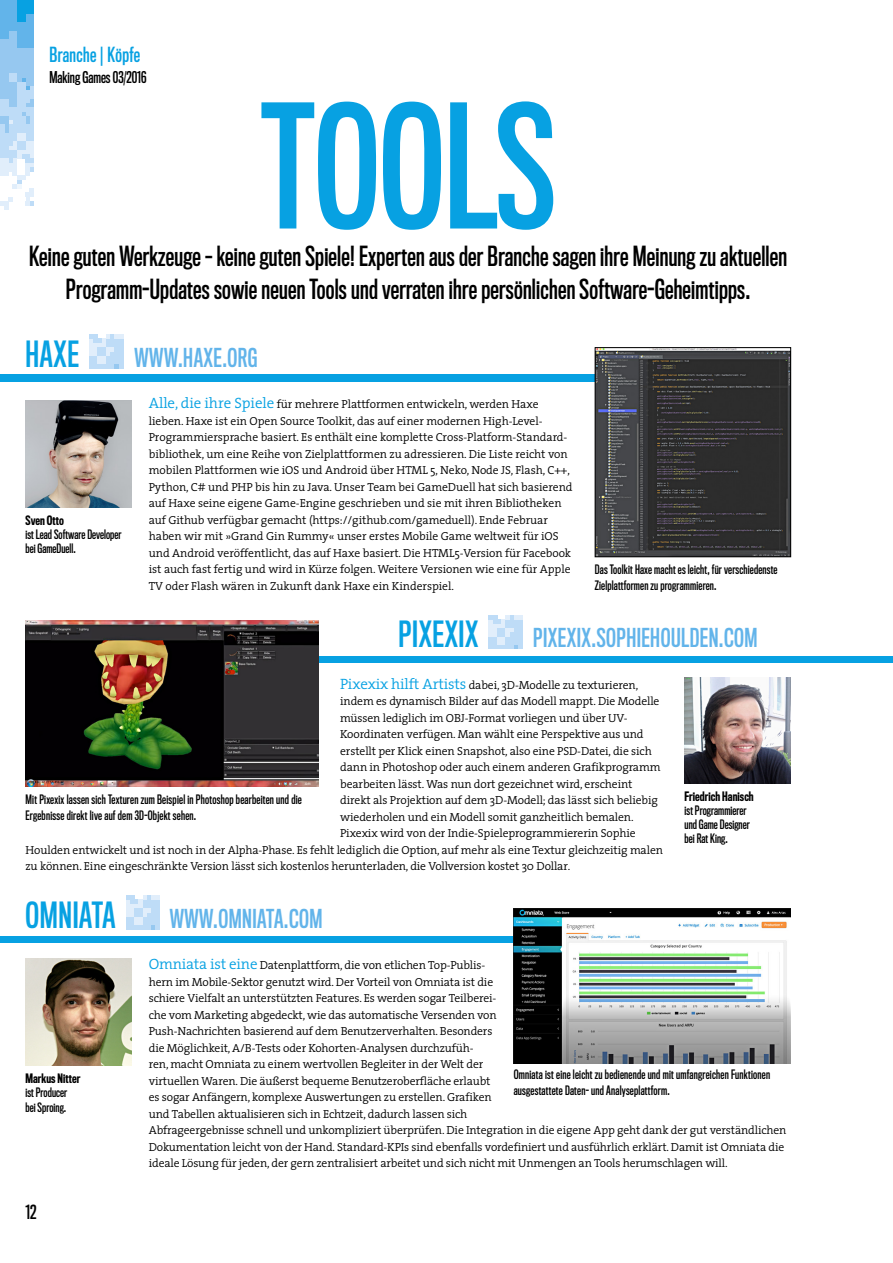
<style>
.page{position:relative;width:893px;height:1263px;background:#fff}
.page>*{position:absolute;margin:0;border:0;box-sizing:border-box;transform-origin:0 0}
.t1{font:158.1px "Titling Gothic FB Comp Standard";color:#07a1e2}
.Name{font:33.3px "Titling Gothic FB Comp Standard";letter-spacing:.02em;color:#07a1e2}
.Intro{font:25.5px/33px "Titling Gothic FB Comp Standard";letter-spacing:.01em;color:#000;text-align:center}
.www{font:24px "Titling Gothic FB Comp Standard";letter-spacing:.02em;color:#62b4ea}
.t2{font:19.2px "Titling Gothic FB Comp Standard";letter-spacing:.02em;color:#07a1e2}
.t3{font:18px "Titling Gothic FB Comp Standard";color:#000}
.t4{font:15px "Titling Gothic FB Comp Standard";color:#000}
.BU{font:12px/15.8px "Titling Gothic FB Comp Standard";letter-spacing:.02em;color:#000}
.Autorenkasten{font:12px/14.2px "Titling Gothic FB Comp Standard";letter-spacing:.005em;color:#000}
.Autorenkasten-2{font:500 12px "Titling Gothic FB Comp";letter-spacing:.005em;color:#000}
.Body{font:300 11.7px/16.5px "The Serif";letter-spacing:-.01em;color:#000}
.s1{font-size:15px;color:#07a1e2}
</style>
<div class="page">
<svg style="left:0;top:0;width:34px;height:210px;background:#aad5f3"></svg>
<svg style="left:89px;top:334px;width:34px;height:34px"></svg>
<div style="left:0;top:375px;width:600px;height:7px;background:#07a1e2"></div>
<div style="left:246px;top:656px;width:647px;height:6px;background:#07a1e2"></div>
<svg style="left:489px;top:615px;width:34px;height:34px"></svg>
<div style="left:0;top:936px;width:573px;height:6px;background:#07a1e2"></div>
<svg style="left:126px;top:895px;width:34px;height:34px"></svg>
<img style="left:26px;top:400px;width:106px;height:108px">
<img style="left:597px;top:349px;width:192px;height:206px">
<div style="left:595px;top:347px;width:196px;height:210px;border:1px solid #000"></div>
<img style="left:26px;top:959px;width:106px;height:106px">
<img style="left:685px;top:678px;width:106px;height:106px">
<img style="left:26px;top:621px;width:293px;height:165px">
<img style="left:514px;top:908px;width:277px;height:155px">
<h3 class="t2" style="left:49px;top:43px;width:92px">Branche | Köpfe</h3>
<p class="t4" style="left:49px;top:69px;width:99px">Making Games 03/2016</p>
<p class="t1" style="left:261px;top:77px;width:296px">TOOLS</p>
<p class="Intro" style="left:29px;top:240px;width:759px">Keine guten Werkzeuge – keine guten Spiele! Experten aus der Branche sagen ihre Meinung zu aktuellen<br>Programm-Updates sowie neuen Tools und verraten ihre persönlichen Software-Geheimtipps.</p>
<p class="Name" style="left:26px;top:335px;width:55px">HAXE</p>
<p class="www" style="left:134px;top:344px;width:124px">WWW.HAXE.ORG</p>
<p class="Autorenkasten-2" style="left:26px;top:513px;width:40px">Sven Otto</p>
<p class="Autorenkasten" style="left:26px;top:527px;width:98px">ist Lead Software Developer bei GameDuell.</p>
<p class="Body" style="left:149px;top:395px;width:425px"><span class="s1">Alle, die ihre Spiele</span> für mehrere Plattformen entwickeln, werden Haxe lieben. Haxe ist ein Open Source Toolkit, das auf einer modernen High-Level-Programmiersprache basiert. Es enthält eine komplette Cross-Platform-Standard&shy;bibliothek, um eine Reihe von Zielplattformen zu adressieren. Die Liste reicht von mobilen Plattformen wie iOS und Android über HTML 5, Neko, Node JS, Flash, C++, Python, C# und PHP bis hin zu Java. Unser Team bei GameDuell hat sich basierend auf Haxe seine eigene Game-Engine geschrieben und sie mit ihren Bibliotheken auf Github verfügbar gemacht (https://github.com/gameduell). Ende Februar haben wir mit »Grand Gin Rummy« unser erstes Mobile Game weltweit für iOS und Android veröffentlicht, das auf Haxe basiert. Die HTML5-Version für Facebook ist auch fast fertig und wird in Kürze folgen. Weitere Versionen wie eine für Apple TV oder Flash wären in Zukunft dank Haxe ein Kinderspiel.</p>
<p class="BU" style="left:595px;top:562px;width:184px">Das Toolkit Haxe macht es leicht, für verschiedenste<br>Zielplattformen zu programmieren.</p>
<p class="Name" style="left:398px;top:615px;width:81px">PIXEXIX</p>
<p class="www" style="left:533px;top:624px;width:226px">PIXEXIX.SOPHIEHOULDEN.COM</p>
<p class="Body" style="left:340px;top:676px;width:300px"><span class="s1">Pixexix hilft Artists</span> dabei, 3D-Modelle zu texturieren,</p>
<p class="Body" style="left:340px;top:692px;width:321px">indem es dynamisch Bilder auf das Modell mappt. Die Modelle</p>
<p class="Body" style="left:340px;top:709px;width:289px">müssen lediglich im OBJ-Format vorliegen und über UV-</p>
<p class="Body" style="left:340px;top:725px;width:305px">Koordinaten verfügen. Man wählt eine Perspektive aus und</p>
<p class="Body" style="left:340px;top:742px;width:313px">erstellt per Klick einen Snapshot, also eine PSD-Datei, die sich</p>
<p class="Body" style="left:340px;top:758px;width:322px">dann in Photoshop oder auch einem anderen Grafikprogramm</p>
<p class="Body" style="left:340px;top:775px;width:294px">bearbeiten lässt. Was nun dort gezeichnet wird, erscheint</p>
<p class="Body" style="left:340px;top:791px;width:319px">direkt als Projektion auf dem 3D-Modell; das lässt sich beliebig</p>
<p class="Body" style="left:340px;top:808px;width:295px">wiederholen und ein Modell somit ganzheitlich bemalen.</p>
<p class="Body" style="left:340px;top:824px;width:297px">Pixexix wird von der Indie-Spieleprogrammiererin Sophie</p>
<p class="Body" style="left:26px;top:841px;width:639px">Houlden entwickelt und ist noch in der Alpha-Phase. Es fehlt lediglich die Option, auf mehr als eine Textur gleichzeitig malen</p>
<p class="Body" style="left:26px;top:857px;width:546px">zu können. Eine eingeschränkte Version lässt sich kostenlos herunterladen, die Vollversion kostet 30 Dollar.</p>
<p class="BU" style="left:26px;top:792px;width:278px">Mit Pixexix lassen sich Texturen zum Beispiel in Photoshop bearbeiten und die<br>Ergebnisse direkt live auf dem 3D-Objekt sehen.</p>
<p class="Name" style="left:26px;top:896px;width:91px">OMNIATA</p>
<p class="www" style="left:170px;top:905px;width:154px">WWW.OMNIATA.COM</p>
<p class="Autorenkasten-2" style="left:685px;top:789px;width:71px">Friedrich Hanisch</p>
<p class="Autorenkasten" style="left:685px;top:803px;width:67px">ist Programmierer und Game Designer bei Rat King.</p>
<p class="Autorenkasten-2" style="left:26px;top:1071px;width:56px">Markus Nitter</p>
<p class="Autorenkasten" style="left:26px;top:1086px;width:43px">ist Producer bei Sproing.</p>
<p class="t3" style="left:26px;top:1201px;width:13px">12</p>
<p class="Body" style="left:149px;top:956px;width:639px"><span class="s1">Omniata ist eine</span> Datenplattform, die von etlichen Top-Publis-<br>hern im Mobile-Sektor genutzt wird. Der Vorteil von Omniata ist die<br>schiere Vielfalt an unterstützten Features. Es werden sogar Teilberei-<br>che vom Marketing abgedeckt, wie das automatische Versenden von<br>Push-Nachrichten basierend auf dem Benutzerverhalten. Besonders<br>die Möglichkeit, A/B-Tests oder Kohorten-Analysen durchzufüh-<br>ren, macht Omniata zu einem wertvollen Begleiter in der Welt der<br>virtuellen Waren. Die äußerst bequeme Benutzeroberfläche erlaubt<br>es sogar Anfängern, komplexe Auswertungen zu erstellen. Grafiken<br>und Tabellen aktualisieren sich in Echtzeit, dadurch lassen sich<br>Abfrageergebnisse schnell und unkompliziert überprüfen. Die Integration in die eigene App geht dank der gut verständlichen Dokumentation leicht von der Hand. Standard-KPIs sind ebenfalls vordefiniert und ausführlich erklärt. Damit ist Omniata die ideale Lösung für jeden, der gern zentralisiert arbeitet und sich nicht mit Unmengen an Tools herumschlagen will.</p>
<p class="BU" style="left:514px;top:1066px;width:258px">Omniata ist eine leicht zu bedienende und mit umfangreichen Funktionen ausgestattete Daten- und Analyseplattform.</p>
</div>
